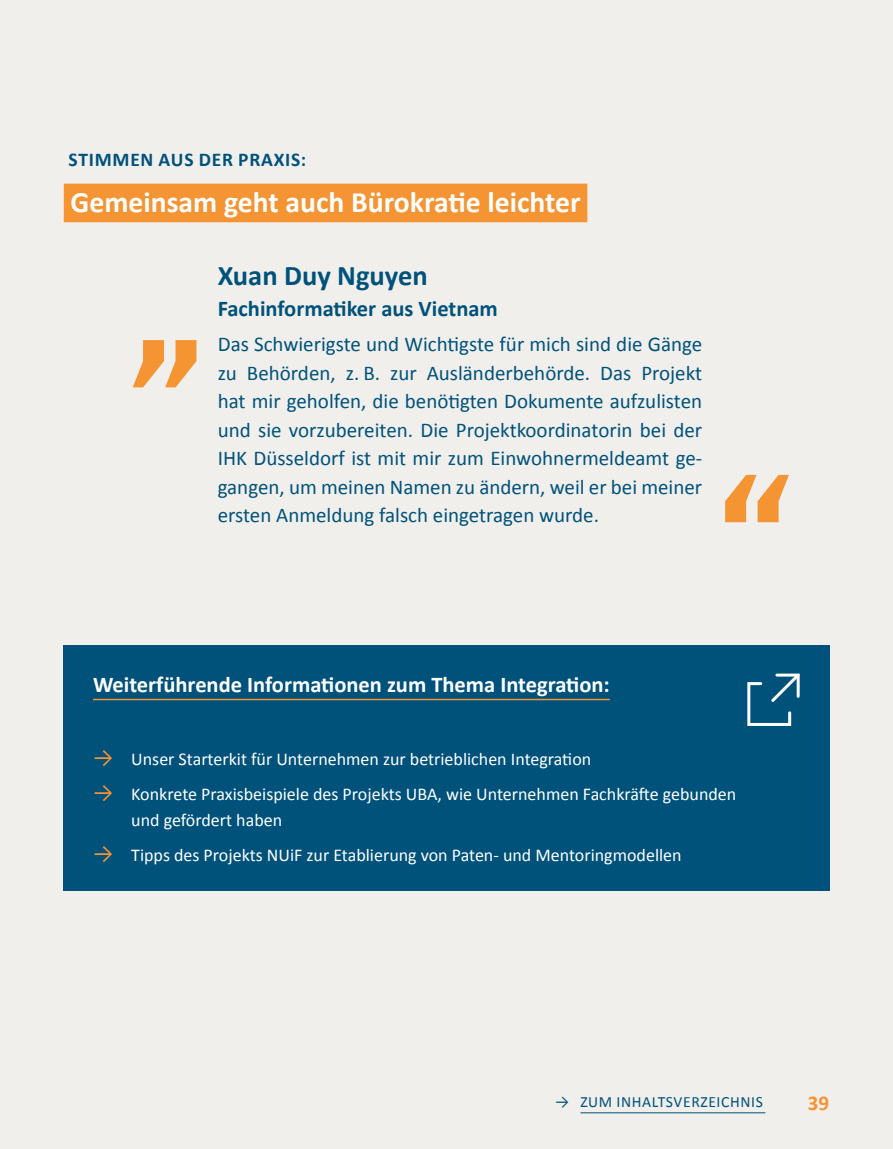
<style>
.page{position:relative;width:893px;height:1149px;background:#fff}
.page>*{position:absolute;margin:0;border:0;box-sizing:border-box;transform-origin:0 0}
.t1{font:700 29.7px "Calibri";color:#fff}
.t2{font:700 28.5px "Calibri";color:#00527b}
.t3{font:700 22.5px "Calibri";color:#fff}
.t4{font:700 22.5px "Calibri";color:#00527b}
.t5{font:21px/28.5px "Calibri";color:#00527b;text-align:justify}
.t6{font:700 21px "Calibri";color:#f49432}
.t7{font:700 19.5px "Calibri";letter-spacing:.04em;color:#00527b}
.t8{font:18px/26.2px "Calibri";color:#fff}
.t9{font:15.6px "Calibri";letter-spacing:.04em;color:#00527b}
.s1{font-size:22.5px;color:#f49432}
</style>
<div class="page">
<div style="left:0;top:0;width:893px;height:1148px;background:#f1efeb"></div>
<hr style="left:580px;top:1112px;width:185px;height:1px;background:#00527b">
<svg style="left:133px;top:340px;width:63px;height:47px"></svg>
<svg style="left:725px;top:475px;width:64px;height:47px"></svg>
<div style="left:64px;top:183px;width:523px;height:39px;background:#f49432"></div>
<div style="left:63px;top:645px;width:767px;height:245px;background:#00527b"></div>
<hr style="left:93px;top:698px;width:517px;height:2px;background:#f49432">
<svg style="left:747px;top:673px;width:53px;height:53px"></svg>
<p class="t7" style="left:69px;top:147px;width:239px">STIMMEN AUS DER PRAXIS:</p>
<h1 class="t1" style="left:70px;top:183px;width:512px">Gemeinsam geht auch Bürokratie leichter</h1>
<h2 class="t2" style="left:218px;top:257px;width:211px">Xuan Duy Nguyen</h2>
<p class="t4" style="left:218px;top:294px;width:282px">Fachinformatiker aus Vietnam</p>
<p class="t5" style="left:218px;top:330px;width:486px">Das Schwierigste und Wichtigste für mich sind die Gänge zu Behörden, z. B. zur Ausländerbehörde. Das Projekt hat mir geholfen, die benötigten Dokumente aufzulisten und sie vorzubereiten. Die Projektkoordinatorin bei der IHK Düsseldorf ist mit mir zum Einwohnermeldeamt ge&shy;gangen, um meinen Namen zu ändern, weil er bei meiner ersten Anmeldung falsch eingetragen wurde.</p>
<p class="t3" style="left:93px;top:670px;width:518px">Weiterführende Informationen zum Thema Integration:</p>
<p class="t8" style="left:93px;top:745px;width:500px"><span class="s1">→</span> Unser Starterkit für Unternehmen zur betrieblichen Integration</p>
<p class="t8" style="left:131px;top:780px;width:607px;text-indent:-38px"><span class="s1">→</span> Konkrete Praxisbeispiele des Projekts UBA, wie Unternehmen Fachkräfte gebunden und gefördert haben</p>
<p class="t8" style="left:93px;top:841px;width:590px"><span class="s1">→</span> Tipps des Projekts NUiF zur Etablierung von Paten- und Mentoringmodellen</p>
<p class="t9" style="left:555px;top:1091px;width:209px">→ ZUM INHALTSVERZEICHNIS</p>
<p class="t6" style="left:808px;top:1088px;width:23px">39</p>
</div>
